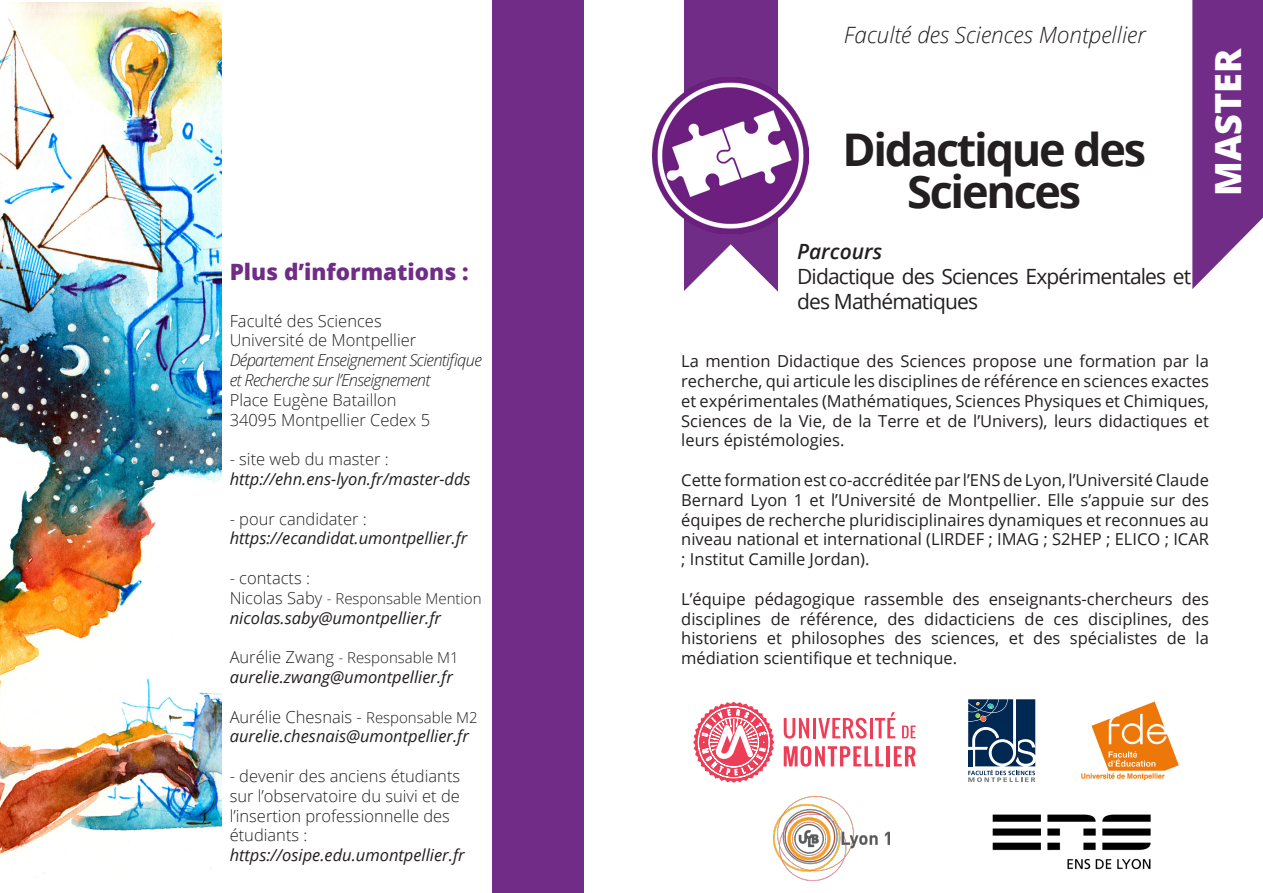
<style>
.page{position:relative;width:1263px;height:893px;background:#fff}
.page>*{position:absolute;margin:0;border:0;box-sizing:border-box;transform-origin:0 0}
.t1{font:700 45px/42px "Open Sans";letter-spacing:-.05em;color:#231f20;text-align:center}
.t2{font:800 36px "Open Sans";color:#fff}
.t3{font:italic 300 22.5px "Open Sans";color:#231f20}
.t4{font:800 22.5px "Open Sans";color:#702c86}
.t5{font:21px/25.2px "Open Sans";letter-spacing:-.04em;color:#231f20}
.t6{font:italic 600 21px "Open Sans";color:#231f20}
.t7{font:16.5px/19.8px "Open Sans";color:#231f20;text-align:justify}
.t8{font:300 16.5px/19.8px "Open Sans";color:#231f20}
.t9{font:italic 16.5px "Open Sans";color:#231f20}
.t10{font:italic 300 16.5px/19.8px "Open Sans";letter-spacing:-.04em;color:#231f20}
.t11{font:300 15px "Open Sans";color:#231f20}
.s1{font-size:16.5px}
.s2{font-size:15px}
</style>
<div class="page">
<div style="left:492px;top:0;width:91px;height:893px;background:#702c86"></div>
<svg style="left:1192px;top:0;width:71px;height:289px;background:#824795"></svg>
<svg style="left:968px;top:699px;width:67px;height:83px"></svg>
<img style="left:0;top:2px;width:221px;height:876px">
<div style="left:684px;top:0;width:94px;height:292px;background:#702c86"></div>
<svg style="left:684px;top:244px;width:94px;height:48px"></svg>
<svg style="left:693px;top:702px;width:81px;height:81px"></svg>
<svg style="left:784px;top:718px;width:25px;height:21px"></svg>
<hr style="left:813px;top:718px;width:3px;height:20px;background:#ee3d56">
<svg style="left:818px;top:718px;width:49px;height:21px"></svg>
<hr style="left:870px;top:718px;width:3px;height:20px;background:#ee3d56">
<svg style="left:875px;top:712px;width:20px;height:26px"></svg>
<svg style="left:902px;top:725px;width:14px;height:13px"></svg>
<hr style="left:886px;top:746px;width:4px;height:20px;background:#ee3d56">
<svg style="left:894px;top:746px;width:22px;height:20px"></svg>
<svg style="left:784px;top:746px;width:99px;height:21px"></svg>
<img style="left:653px;top:78px;width:155px;height:155px">
<img style="left:1081px;top:701px;width:98px;height:80px">
<img style="left:774px;top:797px;width:115px;height:83px">
<img style="left:992px;top:814px;width:159px;height:56px">
<p class="t4" style="left:230px;top:254px;width:240px">Plus d’informations :</p>
<p class="t8" style="left:230px;top:310px;width:153px">Faculté des Sciences</p>
<p class="t8" style="left:230px;top:330px;width:188px">Université de Montpellier</p>
<p class="t10" style="left:230px;top:350px;width:254px">Département Enseignement Scientifique et Recherche sur l’Enseignement</p>
<p class="t8" style="left:230px;top:389px;width:168px">Place Eugène Bataillon</p>
<p class="t8" style="left:230px;top:409px;width:202px">34095 Montpellier Cedex 5</p>
<p class="t8" style="left:230px;top:449px;width:161px">- site web du master :</p>
<p class="t9" style="left:230px;top:468px;width:242px">http://ehn.ens-lyon.fr/master-dds</p>
<p class="t8" style="left:230px;top:508px;width:139px">- pour candidater :</p>
<p class="t9" style="left:230px;top:527px;width:239px">https://ecandidat.umontpellier.fr</p>
<p class="t8" style="left:230px;top:568px;width:82px">- contacts :</p>
<p class="t11" style="left:230px;top:588px;width:253px"><span class="s1">Nicolas Saby</span> - Responsable Mention</p>
<p class="t9" style="left:230px;top:606px;width:213px">nicolas.saby@umontpellier.fr</p>
<p class="t11" style="left:230px;top:647px;width:231px"><span class="s1">Aurélie Zwang</span> - Responsable M1</p>
<p class="t9" style="left:230px;top:666px;width:225px">aurelie.zwang@umontpellier.fr</p>
<p class="t8" style="left:230px;top:706px;width:250px">Aurélie Chesnais - <span class="s2">Responsable M2</span></p>
<p class="t9" style="left:230px;top:725px;width:241px">aurelie.chesnais@umontpellier.fr</p>
<p class="t8" style="left:230px;top:766px;width:232px">- devenir des anciens étudiants sur l’observatoire du suivi et de l’insertion professionnelle des étudiants :</p>
<p class="t9" style="left:230px;top:844px;width:237px">https://osipe.edu.umontpellier.fr</p>
<p class="t3" style="left:844px;top:19px;width:303px">Faculté des Sciences Montpellier</p>
<p class="t1" style="left:842px;top:128px;width:305px">Didactique des<br>Sciences</p>
<p class="t6" style="left:797px;top:236px;width:86px">Parcours</p>
<p class="t5" style="left:797px;top:263px;width:396px">Didactique des Sciences Expérimentales et des Mathématiques</p>
<p class="t2" style="left:1200px;top:196px;width:149px;rotate:-90deg">MASTER</p>
<p class="t7" style="left:681px;top:351px;width:529px">La mention Didactique des Sciences propose une formation par la recherche, qui articule les disciplines de référence en sciences exactes et expérimentales (Mathématiques, Sciences Physiques et Chimiques, Sciences de la Vie, de la Terre et de l’Univers), leurs didactiques et leurs épistémologies.</p>
<p class="t7" style="left:681px;top:470px;width:529px">Cette formation est co-accréditée par l’ENS de Lyon, l’Université Claude Bernard Lyon 1 et l’Université de Montpellier. Elle s’appuie sur des équipes de recherche pluridisciplinaires dynamiques et reconnues au niveau national et international (LIRDEF ; IMAG ; S2HEP ; ELICO ; ICAR ; Institut Camille Jordan).</p>
<p class="t7" style="left:681px;top:588px;width:529px">L’équipe pédagogique rassemble des enseignants-chercheurs des disciplines de référence, des didacticiens de ces disciplines, des historiens et philosophes des sciences, et des spécialistes de la médiation scientifique et technique.</p>
</div>
